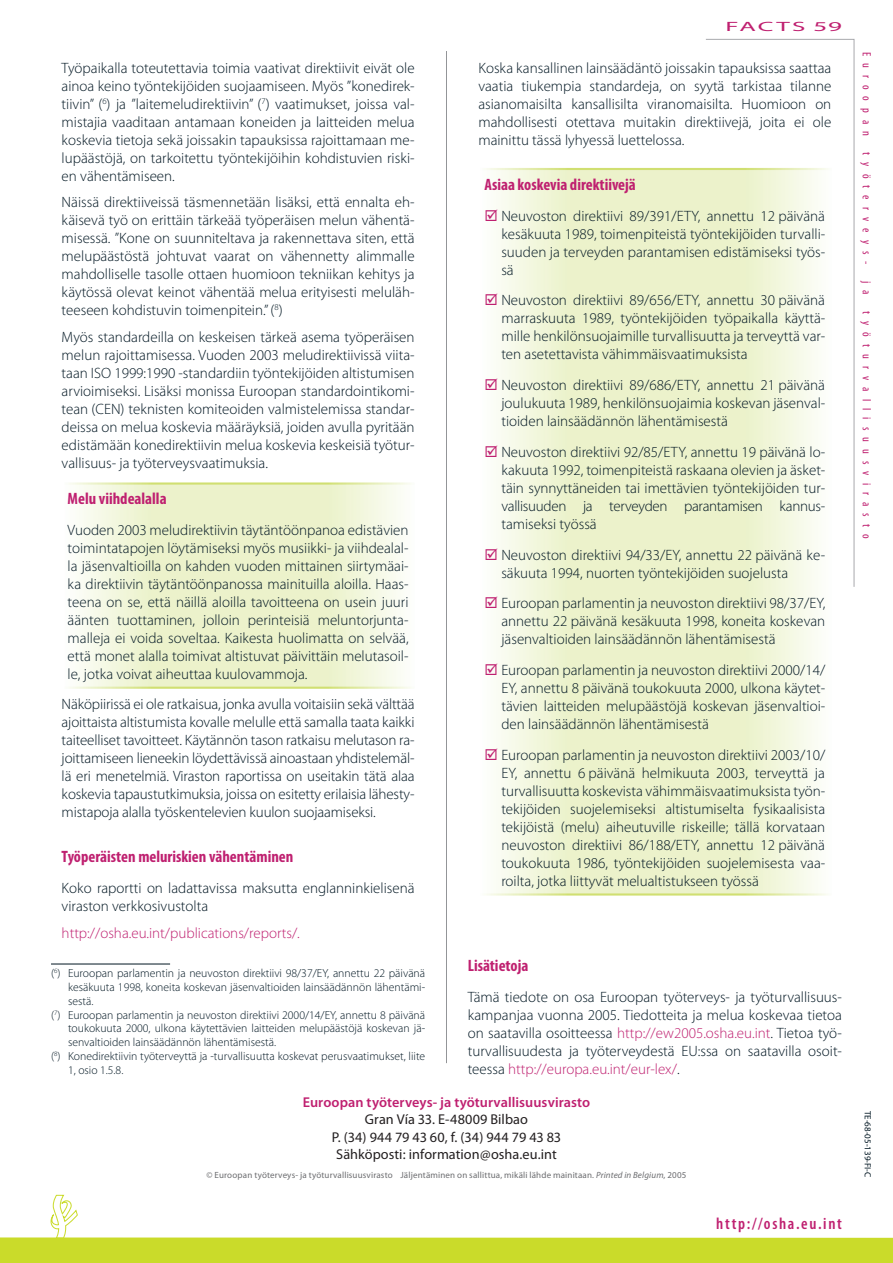
<style>
.page{position:relative;width:893px;height:1263px;background:#fff}
.page>*{position:absolute;margin:0;border:0;box-sizing:border-box;transform-origin:0 0}
.t1{font:700 condensed 16.5px "Myriad Pro";color:#bf2070}
.t2{font:600 condensed 16.5px "Myriad Pro";letter-spacing:.1em;color:#bf2070}
.t3{font:300 15px/18px "Myriad Pro";color:#011622;text-align:justify}
.t4{font:300 15px "Myriad Pro";color:#bf2070}
.t5{font:14.25px/17.2px "Myriad Pro";letter-spacing:.005em;color:#231f20;text-align:center}
.t6{font:600 14.25px "Myriad Pro";letter-spacing:.005em;color:#bf2070}
.t7{font:13.5px "Myriad Pro";letter-spacing:.06em;color:#bf2070;scale:2 1}
.t8{font:condensed 12px "Myriad Pro";letter-spacing:.59em;color:#bf2070}
.t9{font:300 11.7px "Myriad Pro";color:#011622}
.t10{font:9px "Myriad Pro";letter-spacing:.02em;color:#6c6d70}
.t11{font:9px "Myriad Pro";color:#011622}
.s1{color:#bf2070}
.s2{font-style:italic}
</style>
<div class="page">
<svg style="left:73px;top:485px;width:334px;height:202px;background:#eff4d5"></svg>
<svg style="left:706px;top:39px;width:149px;height:548px"></svg>
<hr style="left:446px;top:51px;width:1px;height:1012px;background:#939598">
<svg style="left:0;top:1194px;width:893px;height:69px"></svg>
<svg style="left:494px;top:170px;width:337px;height:723px;background:#eff4d5"></svg>
<hr style="left:478px;top:168px;width:353px;height:2px;background:#fff">
<hr style="left:51px;top:964px;width:119px;height:1px;background:#011622">
<svg style="left:494px;top:209px;width:3px;height:12px"></svg>
<svg style="left:494px;top:294px;width:3px;height:11px"></svg>
<svg style="left:494px;top:379px;width:3px;height:11px"></svg>
<svg style="left:494px;top:445px;width:3px;height:12px"></svg>
<svg style="left:494px;top:548px;width:3px;height:12px"></svg>
<svg style="left:494px;top:597px;width:3px;height:11px"></svg>
<svg style="left:494px;top:664px;width:3px;height:11px"></svg>
<svg style="left:494px;top:748px;width:3px;height:12px"></svg>
<p class="t3" style="left:62px;top:59px;width:354px">Työpaikalla toteutettavia toimia vaativat direktiivit eivät ole ainoa keino työntekijöiden suojaamiseen. Myös ”konedirek&shy;tiivin” (<sup>6</sup>) ja ”laitemeludirektiivin” (<sup>7</sup>) vaatimukset, joissa val&shy;mistajia vaaditaan antamaan koneiden ja laitteiden melua koskevia tietoja sekä joissakin tapauksissa rajoittamaan me&shy;lupäästöjä, on tarkoitettu työntekijöihin kohdistuvien riski&shy;en vähentämiseen.</p>
<p class="t3" style="left:62px;top:193px;width:354px">Näissä direktiiveissä täsmennetään lisäksi, että ennalta eh&shy;käisevä työ on erittäin tärkeää työperäisen melun vähentä&shy;misessä. ”Kone on suunniteltava ja rakennettava siten, että melupäästöstä johtuvat vaarat on vähennetty alimmalle mahdolliselle tasolle ottaen huomioon tekniikan kehitys ja käytössä olevat keinot vähentää melua erityisesti meluläh&shy;teeseen kohdistuvin toimenpitein.” (<sup>8</sup>)</p>
<p class="t3" style="left:62px;top:328px;width:354px">Myös standardeilla on keskeisen tärkeä asema työperäisen melun rajoittamisessa. Vuoden 2003 meludirektiivissä viita&shy;taan ISO 1999:1990 -standardiin työntekijöiden altistumisen arvioimiseksi. Lisäksi monissa Euroopan standardointikomi&shy;tean (CEN) teknisten komiteoiden valmistelemissa standar&shy;deissa on melua koskevia määräyksiä, joiden avulla pyritään edistämään konedirektiivin melua koskevia keskeisiä työtur&shy;vallisuus- ja työterveysvaatimuksia.</p>
<p class="t1" style="left:68px;top:489px;width:100px">Melu viihdealalla</p>
<p class="t3" style="left:68px;top:521px;width:342px">Vuoden 2003 meludirektiivin täytäntöönpanoa edistävien toimintatapojen löytämiseksi myös musiikki- ja viihdealal&shy;la jäsenvaltioilla on kahden vuoden mittainen siirtymäai&shy;ka direktiivin täytäntöönpanossa mainituilla aloilla. Haas&shy;teena on se, että näillä aloilla tavoitteena on usein juuri äänten tuottaminen, jolloin perinteisiä meluntorjunta&shy;malleja ei voida soveltaa. Kaikesta huolimatta on selvää, että monet alalla toimivat altistuvat päivittäin melutasoil&shy;le, jotka voivat aiheuttaa kuulovammoja.</p>
<p class="t3" style="left:62px;top:695px;width:354px">Näköpiirissä ei ole ratkaisua, jonka avulla voitaisiin sekä välttää ajoittaista altistumista kovalle melulle että samalla taata kaikki taiteelliset tavoitteet. Käytännön tason ratkaisu melutason ra&shy;joittamiseen lieneekin löydettävissä ainoastaan yhdistelemäl&shy;lä eri menetelmiä. Viraston raportissa on useitakin tätä alaa koskevia tapaustutkimuksia, joissa on esitetty erilaisia lähesty&shy;mistapoja alalla työskentelevien kuulon suojaamiseksi.</p>
<p class="t1" style="left:62px;top:846px;width:233px">Työperäisten meluriskien vähentäminen</p>
<p class="t3" style="left:62px;top:879px;width:354px">Koko raportti on ladattavissa maksutta englanninkielisenä viraston verkkosivustolta</p>
<p class="t4" style="left:62px;top:923px;width:240px">http://osha.eu.int/publications/reports/.</p>
<p class="t9" style="left:51px;top:966px;width:376px">(<sup>6</sup>) Euroopan parlamentin ja neuvoston direktiivi 98/37/EY, annettu 22 päivänä</p>
<p class="t9" style="left:68px;top:980px;width:359px">kesäkuuta 1998, koneita koskevan jäsenvaltioiden lainsäädännön lähentämi-</p>
<p class="t9" style="left:68px;top:994px;width:27px">sestä.</p>
<p class="t9" style="left:51px;top:1007px;width:376px">(<sup>7</sup>) Euroopan parlamentin ja neuvoston direktiivi 2000/14/EY, annettu 8 päivänä</p>
<p class="t9" style="left:68px;top:1021px;width:359px">toukokuuta 2000, ulkona käytettävien laitteiden melupäästöjä koskevan jä-</p>
<p class="t9" style="left:68px;top:1035px;width:209px">senvaltioiden lainsäädännön lähentämisestä.</p>
<p class="t9" style="left:51px;top:1049px;width:376px">(<sup>8</sup>) Konedirektiivin työterveyttä ja -turvallisuutta koskevat perusvaatimukset, liite</p>
<p class="t9" style="left:68px;top:1063px;width:57px">1, osio 1.5.8.</p>
<p class="t7" style="left:725px;top:19px;width:60px">FACTS 59</p>
<p class="t3" style="left:478px;top:59px;width:354px">Koska kansallinen lainsäädäntö joissakin tapauksissa saattaa vaatia tiukempia standardeja, on syytä tarkistaa tilanne asianomaisilta kansallisilta viranomaisilta. Huomioon on mahdollisesti otettava muitakin direktiivejä, joita ei ole mainittu tässä lyhyessä luettelossa.</p>
<p class="t1" style="left:484px;top:174px;width:153px">Asiaa koskevia direktiivejä</p>
<p class="t3" style="left:501px;top:206px;width:325px">Neuvoston direktiivi 89/391/ETY, annettu 12 päivänä kesäkuuta 1989, toimenpiteistä työntekijöiden turvalli&shy;suuden ja terveyden parantamisen edistämiseksi työs&shy;sä</p>
<p class="t3" style="left:501px;top:291px;width:325px">Neuvoston direktiivi 89/656/ETY, annettu 30 päivänä marraskuuta 1989, työntekijöiden työpaikalla käyttä&shy;mille henkilönsuojaimille turvallisuutta ja terveyttä var&shy;ten asetettavista vähimmäisvaatimuksista</p>
<p class="t3" style="left:501px;top:376px;width:325px">Neuvoston direktiivi 89/686/ETY, annettu 21 päivänä joulukuuta 1989, henkilönsuojaimia koskevan jäsenval&shy;tioiden lainsäädännön lähentämisestä</p>
<p class="t3" style="left:501px;top:443px;width:325px">Neuvoston direktiivi 92/85/ETY, annettu 19 päivänä lo&shy;kakuuta 1992, toimenpiteistä raskaana olevien ja äsket&shy;täin synnyttäneiden tai imettävien työntekijöiden tur&shy;vallisuuden ja terveyden parantamisen kannus&shy;tamiseksi työssä</p>
<p class="t3" style="left:501px;top:545px;width:325px">Neuvoston direktiivi 94/33/EY, annettu 22 päivänä ke&shy;säkuuta 1994, nuorten työntekijöiden suojelusta</p>
<p class="t3" style="left:501px;top:594px;width:325px">Euroopan parlamentin ja neuvoston direktiivi 98/37/EY, annettu 22 päivänä kesäkuuta 1998, koneita koskevan jäsenvaltioiden lainsäädännön lähentämisestä</p>
<p class="t3" style="left:501px;top:661px;width:325px">Euroopan parlamentin ja neuvoston direktiivi 2000/14/ EY, annettu 8 päivänä toukokuuta 2000, ulkona käytet&shy;tävien laitteiden melupäästöjä koskevan jäsenvaltioi&shy;den lainsäädännön lähentämisestä</p>
<p class="t3" style="left:501px;top:746px;width:325px">Euroopan parlamentin ja neuvoston direktiivi 2003/10/ EY, annettu 6 päivänä helmikuuta 2003, terveyttä ja turvallisuutta koskevista vähimmäisvaatimuksista työn&shy;tekijöiden suojelemiseksi altistumiselta fysikaalisista tekijöistä (melu) aiheutuville riskeille; tällä korvataan neuvoston direktiivi 86/188/ETY, annettu 12 päivänä toukokuuta 1986, työntekijöiden suojelemisesta vaa&shy;roilta, jotka liittyvät melualtistukseen työssä</p>
<p class="t1" style="left:468px;top:955px;width:62px">Lisätietoja</p>
<p class="t3" style="left:468px;top:987px;width:376px">Tämä tiedote on osa Euroopan työterveys- ja työturvallisuus&shy;kampanjaa vuonna 2005. Tiedotteita ja melua koskevaa tietoa on saatavilla osoitteessa <span class="s1">http://ew2005.osha.eu.int</span>. Tietoa työ&shy;turvallisuudesta ja työterveydestä EU:ssa on saatavilla osoit&shy;teessa <span class="s1">http://europa.eu.int/eur-lex/</span>.</p>
<p class="t6" style="left:303px;top:1093px;width:289px">Euroopan työterveys- ja työturvallisuusvirasto</p>
<p class="t5" style="left:332px;top:1111px;width:231px">Gran Vía 33. E-48009 Bilbao<br>P. (34) 944 79 43 60, f. (34) 944 79 43 83<br>Sähköposti: information@osha.eu.int</p>
<p class="t10" style="left:207px;top:1169px;width:481px">© Euroopan työterveys- ja työturvallisuusvirasto Jäljentäminen on sallittua, mikäli lähde mainitaan. <span class="s2">Printed in Belgium</span>, 2005</p>
<p class="t2" style="left:716px;top:1213px;width:127px">http://osha.eu.int</p>
<p class="t8" style="left:874px;top:52px;width:86px;rotate:90deg">Euroopan</p>
<p class="t8" style="left:874px;top:152px;width:114px;rotate:90deg">työterveys-</p>
<p class="t8" style="left:874px;top:281px;width:15px;rotate:90deg">j a</p>
<p class="t8" style="left:874px;top:311px;width:229px;rotate:90deg">työturvallisuusvirasto</p>
<p class="t11" style="left:873px;top:1110px;width:68px;rotate:90deg">TE-68-05-139-FI-C</p>
</div>
